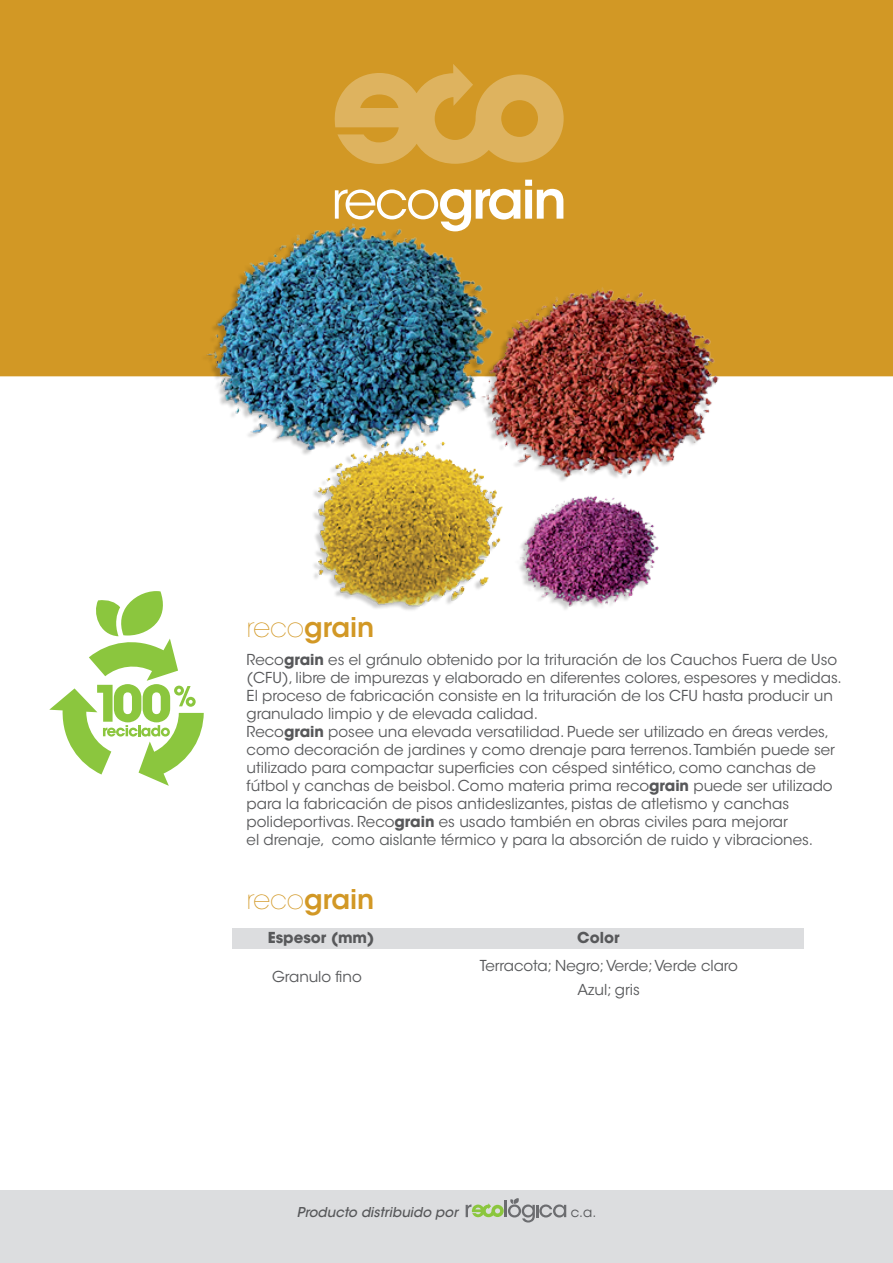
<style>
.page{position:relative;width:893px;height:1263px;background:#fff}
.page>*{position:absolute;margin:0;border:0;box-sizing:border-box;transform-origin:0 0}
.t1{font:600 27px "ITC Avant Garde Std";color:#d29825}
.t2{font:15px/18px "ITC Avant Garde Std";color:#57585a}
.t3{font:700 15px "ITC Avant Garde Std";color:#57585a}
.t4{font:italic 500 13.5px "ITC Avant Garde Std";color:#57585a}
.t5{font:13.5px "ITC Avant Garde Std";color:#57585a}
.s1{font-weight:200}
.s2{font-weight:700}
</style>
<div class="page">
<div style="left:0;top:0;width:893px;height:376px;background:#d29825"></div>
<svg style="left:333px;top:64px;width:231px;height:100px;background:#d9a747"></svg>
<div style="left:0;top:1191px;width:893px;height:72px;background:#dcdddf"></div>
<svg style="left:466px;top:1198px;width:100px;height:24px"></svg>
<svg style="left:49px;top:591px;width:155px;height:195px"></svg>
<div style="left:232px;top:928px;width:572px;height:20px;background:#dcdddf"></div>
<svg style="left:335px;top:180px;width:228px;height:35px"></svg>
<img style="left:197px;top:215px;width:524px;height:401px">
<p class="t1" style="left:247px;top:610px;width:129px"><span class="s1">reco</span>grain</p>
<p class="t2" style="left:247px;top:651px;width:597px">Reco<span class="s2">grain</span> es el gránulo obtenido por la trituración de los Cauchos Fuera de Uso (CFU), libre de impurezas y elaborado en diferentes colores, espesores y medidas.<br>El proceso de fabricación consiste en la trituración de los CFU hasta producir un granulado limpio y de elevada calidad.</p>
<p class="t2" style="left:247px;top:723px;width:590px">Reco<span class="s2">grain</span> posee una elevada versatilidad. Puede ser utilizado en áreas verdes, como decoración de jardines y como drenaje para terrenos. También puede ser utilizado para compactar superficies con césped sintético, como canchas de fútbol y canchas de beisbol. Como materia prima reco<span class="s2">grain</span> puede ser utilizado para la fabricación de pisos antideslizantes, pistas de atletismo y canchas</p>
<p class="t2" style="left:247px;top:813px;width:543px">polideportivas. Reco<span class="s2">grain</span> es usado también en obras civiles para mejorar</p>
<p class="t2" style="left:247px;top:831px;width:568px">el drenaje, como aislante térmico y para la absorción de ruido y vibraciones.</p>
<p class="t1" style="left:247px;top:882px;width:129px"><span class="s1">reco</span>grain</p>
<p class="t3" style="left:268px;top:928px;width:108px">Espesor (mm)</p>
<p class="t3" style="left:577px;top:928px;width:44px">Color</p>
<p class="t2" style="left:272px;top:968px;width:91px">Granulo fino</p>
<p class="t2" style="left:480px;top:957px;width:260px">Terracota; Negro; Verde; Verde claro</p>
<p class="t2" style="left:578px;top:981px;width:64px">Azul; gris</p>
<p class="t4" style="left:297px;top:1204px;width:163px">Producto distribuido por</p>
<p class="t5" style="left:571px;top:1204px;width:27px">c.a.</p>
</div>
